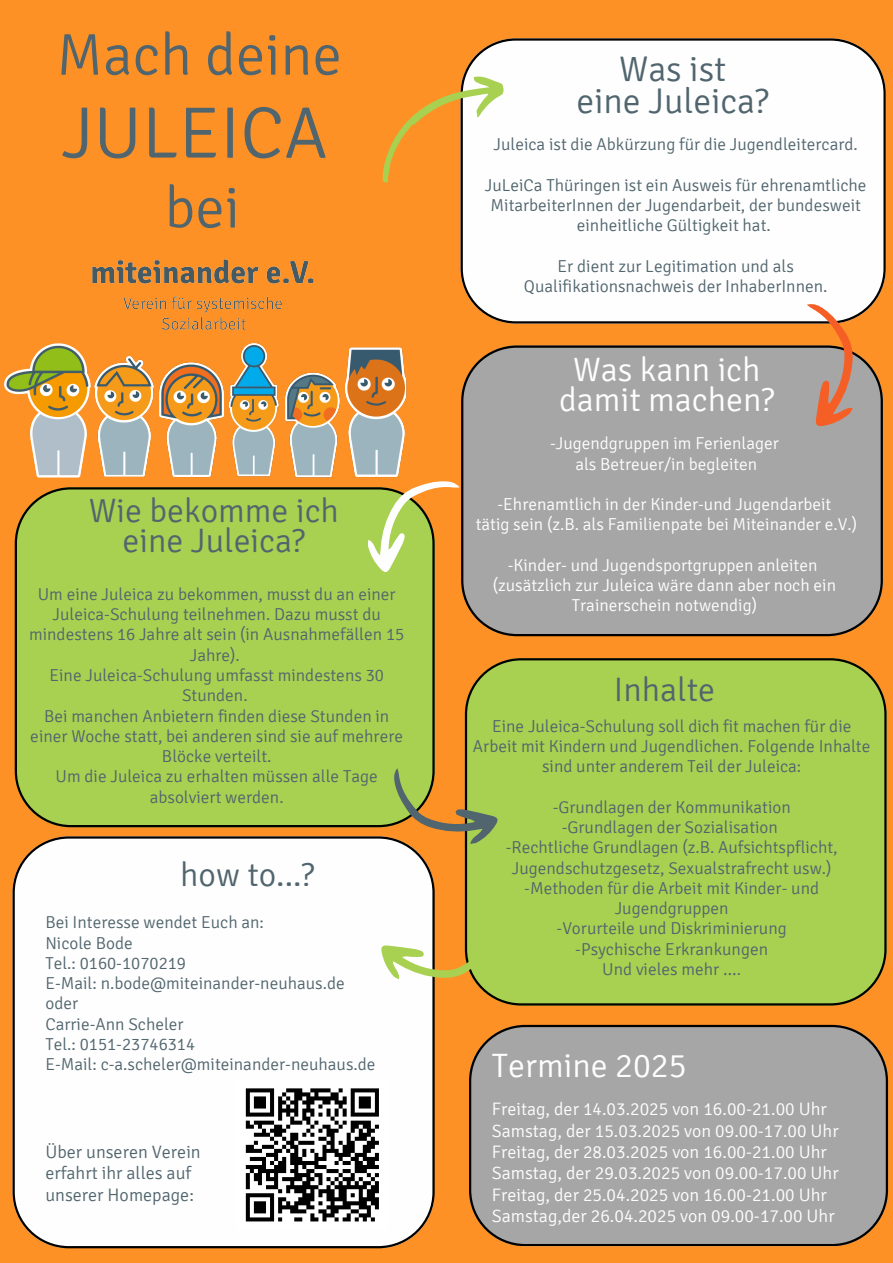
<style>
.page{position:relative;width:893px;height:1263px;background:#fe9125}
.page>*{position:absolute;margin:0;border:0;box-sizing:border-box;transform-origin:0 0}
.t1{font:300 72.82px "Signika";color:#51656e}
.t2{font:300 58.72px "Signika";color:#51656e}
.t3{font:300 35.55px/31.5px "Signika";color:#51656e;text-align:center}
.t4{font:300 33.75px/30.4px "Signika";color:#51656e;text-align:center}
.t5{font:300 33.75px/30.4px "Signika";color:#fefefe;text-align:center}
.t6{font:300 18px/21.4px "Signika";color:#fefefe}
.t7{font:300 18px "Signika";color:#51656e}
.t8{font:300 17.25px/20.2px "Signika";color:#51656e;text-align:center}
.t9{font:300 17.25px/20.2px "Signika";color:#fefefe;text-align:center}
.s1{font-family:"Noto Sans";font-weight:400}
</style>
<div class="page">
<div style="left:15px;top:487px;width:419px;height:340px;background:#a8d151"></div>
<div style="left:13px;top:836px;width:421px;height:412px;background:#fefefe"></div>
<div style="left:465px;top:658px;width:421px;height:347px;background:#a8d151"></div>
<div style="left:460px;top:38px;width:425px;height:285px;background:#fefefe"></div>
<div style="left:461px;top:345px;width:422px;height:291px;background:#a6a6a6"></div>
<div style="left:469px;top:1025px;width:419px;height:221px;background:#a6a6a6"></div>
<svg style="left:382px;top:61px;width:130px;height:124px"></svg>
<svg style="left:759px;top:300px;width:126px;height:138px"></svg>
<svg style="left:363px;top:481px;width:97px;height:102px"></svg>
<svg style="left:392px;top:759px;width:109px;height:91px"></svg>
<svg style="left:371px;top:892px;width:127px;height:118px"></svg>
<div style="left:238px;top:1080px;width:149px;height:149px;background:#fff"></div>
<svg style="left:245px;top:1088px;width:134px;height:134px"></svg>
<img style="left:4px;top:343px;width:73px;height:135px">
<img style="left:241px;top:343px;width:27px;height:25px">
<img style="left:92px;top:259px;width:222px;height:25px">
<img style="left:123px;top:296px;width:159px;height:18px">
<img style="left:161px;top:317px;width:85px;height:13px">
<img style="left:192px;top:356px;width:63px;height:121px">
<img style="left:58px;top:350px;width:134px;height:128px">
<img style="left:255px;top:368px;width:49px;height:110px">
<img style="left:304px;top:347px;width:143px;height:137px">
<h2 class="t2" style="left:56px;top:19px;width:287px">Mach deine</h2>
<p class="t1" style="left:62px;top:89px;width:267px">JULEICA</p>
<p class="t2" style="left:164px;top:172px;width:77px">bei</p>
<p class="t4" style="left:89px;top:496px;width:252px">Wie bekomme ich eine Juleica?</p>
<p class="t8" style="left:29px;top:584px;width:376px">Um eine Juleica zu bekommen, musst du an einer Juleica-Schulung teilnehmen. Dazu musst du mindestens 16 Jahre alt sein (in Ausnahmefällen 15<br>Jahre).</p>
<p class="t8" style="left:49px;top:665px;width:336px">Eine Juleica-Schulung umfasst mindestens 30<br>Stunden.</p>
<p class="t8" style="left:30px;top:706px;width:374px">Bei manchen Anbietern finden diese Stunden in einer Woche statt, bei anderen sind sie auf mehrere<br>Blöcke verteilt.</p>
<p class="t8" style="left:56px;top:766px;width:324px">Um die Juleica zu erhalten müssen alle Tage absolviert werden.</p>
<p class="t4" style="left:180px;top:860px;width:136px">how to...?</p>
<p class="t8" style="left:45px;top:913px;width:220px">Bei Interesse wendet Euch an:</p>
<h3 class="t8" style="left:45px;top:933px;width:89px">Nicole Bode</h3>
<p class="t8" style="left:45px;top:953px;width:142px">Tel.: 0160-1070219</p>
<p class="t8" style="left:45px;top:973px;width:301px">E-Mail: n.bode@miteinander-neuhaus.de</p>
<p class="t8" style="left:45px;top:994px;width:34px">oder</p>
<p class="t8" style="left:45px;top:1014px;width:140px">Carrie-Ann Scheler</p>
<p class="t8" style="left:45px;top:1034px;width:151px">Tel.: 0151-23746314</p>
<p class="t8" style="left:45px;top:1054px;width:332px">E-Mail: c-a.scheler@miteinander-neuhaus.de</p>
<h3 class="t7" style="left:45px;top:1141px;width:157px">Über unseren Verein</h3>
<p class="t7" style="left:45px;top:1162px;width:147px">erfahrt ihr alles auf</p>
<p class="t7" style="left:45px;top:1184px;width:150px">unserer Homepage:</p>
<p class="t3" style="left:576px;top:54px;width:194px">Was ist<br>eine Juleica?</p>
<p class="t8" style="left:493px;top:134px;width:366px">Juleica ist die Abkürzung für die Jugendleitercard.</p>
<p class="t8" style="left:485px;top:175px;width:383px">JuLeiCa Thüringen ist ein Ausweis für ehrenamtliche<br>MitarbeiterInnen der Jugendarbeit, der bundesweit einheitliche Gültigkeit hat.</p>
<p class="t8" style="left:524px;top:256px;width:305px">Er dient zur Legitimation und als<br>Qualifikationsnachweis der InhaberInnen.</p>
<h3 class="t5" style="left:559px;top:355px;width:217px">Was kann ich damit machen?</h3>
<p class="t9" style="left:550px;top:434px;width:230px">-Jugendgruppen im Ferienlager</p>
<p class="t9" style="left:575px;top:454px;width:183px">als Betreuer/in begleiten</p>
<p class="t9" style="left:497px;top:494px;width:335px">-Ehrenamtlich in der Kinder-und Jugendarbeit</p>
<p class="t9" style="left:476px;top:515px;width:383px">tätig sein (z.B. als Familienpate bei Miteinander e.V.)</p>
<h1 class="t9" style="left:508px;top:555px;width:311px">-Kinder- und Jugendsportgruppen anleiten</h1>
<h2 class="t9" style="left:493px;top:575px;width:345px">(zusätzlich zur Juleica wäre dann aber noch ein<br>Trainerschein notwendig)</h2>
<p class="t4" style="left:614px;top:675px;width:103px">Inhalte</p>
<p class="t8" style="left:473px;top:716px;width:399px">Eine Juleica-Schulung soll dich fit machen für die<br>Arbeit mit Kindern und Jugendlichen. Folgende Inhalte sind unter anderem Teil der Juleica:</p>
<p class="t8" style="left:552px;top:797px;width:240px">-Grundlagen der Kommunikation</p>
<h3 class="t8" style="left:562px;top:817px;width:218px">-Grundlagen der Sozialisation</h3>
<p class="t8" style="left:506px;top:837px;width:333px">-Rechtliche Grundlagen (z.B. Aufsichtspflicht,<br>Jugendschutzgesetz, Sexualstrafrecht usw.)</p>
<p class="t8" style="left:524px;top:878px;width:296px">-Methoden für die Arbeit mit Kinder- und<br>Jugendgruppen</p>
<p class="t8" style="left:556px;top:918px;width:232px">-Vorurteile und Diskriminierung</p>
<p class="t8" style="left:575px;top:939px;width:194px">-Psychische Erkrankungen</p>
<p class="t8" style="left:602px;top:959px;width:140px">Und vieles mehr <span class="s1">…</span>.</p>
<p class="t5" style="left:492px;top:1051px;width:196px">Termine 2025</p>
<p class="t6" style="left:492px;top:1098px;width:336px">Freitag, der 14.03.2025 von 16.00-21.00 Uhr</p>
<p class="t6" style="left:492px;top:1120px;width:348px">Samstag, der 15.03.2025 von 09.00-17.00 Uhr</p>
<p class="t6" style="left:492px;top:1141px;width:336px">Freitag, der 28.03.2025 von 16.00-21.00 Uhr</p>
<h3 class="t6" style="left:492px;top:1163px;width:348px">Samstag, der 29.03.2025 von 09.00-17.00 Uhr</h3>
<p class="t6" style="left:492px;top:1184px;width:344px">Freitag, der 25.04.2025 von 16.00-21.00 Uhr<br>Samstag,der 26.04.2025 von 09.00-17.00 Uhr</p>
</div>
